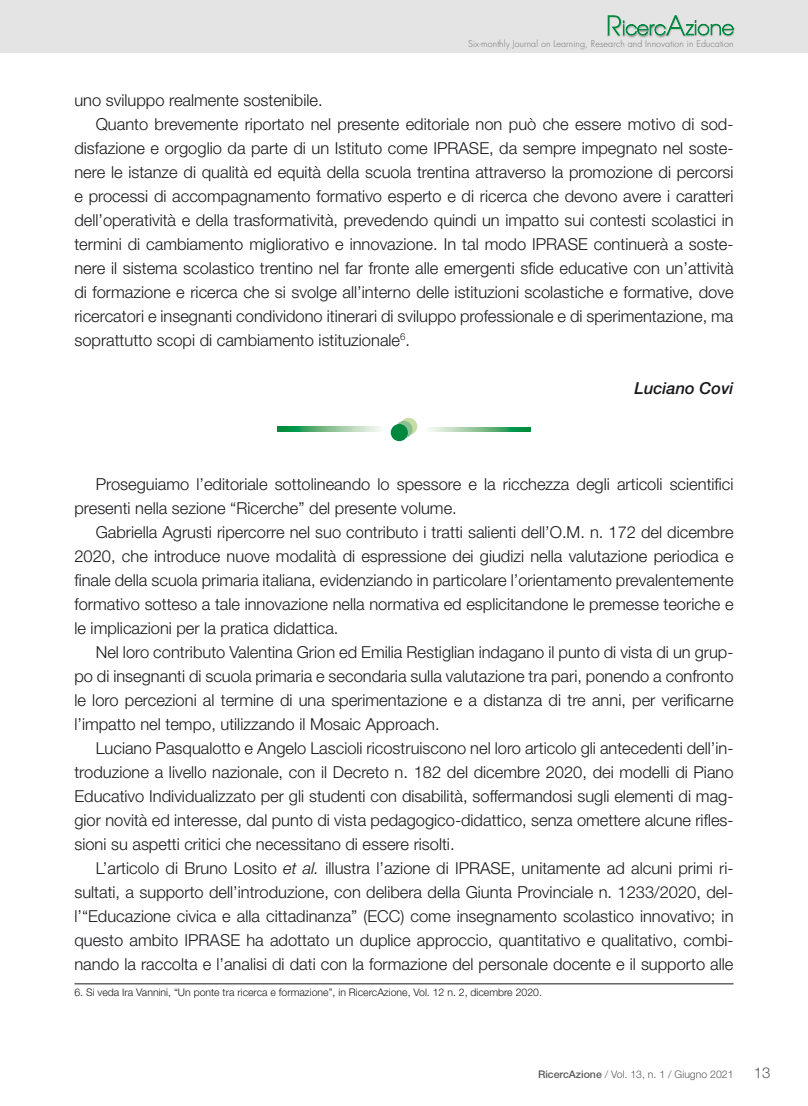
<style>
.page{position:relative;width:808px;height:1106px;background:#fff}
.page>*{position:absolute;margin:0;border:0;box-sizing:border-box;transform-origin:0 0}
.t1{font:300 16.5px/24px "Helvetica Neue LT Std";color:#1a181c;text-align:justify}
.t2{font:italic 500 16.5px "Helvetica Neue LT";color:#1a181c}
.t3{font:300 15px "Helvetica Neue CE";color:#595a5b}
.t4{font:300 10.5px "Helvetica Neue LT Std";color:#1a181c}
.t5{font:300 10.5px "Helvetica Neue CE";color:#595a5b}
.t6{font:300 9px "Futura";letter-spacing:.01em;color:#707173}
.s1{font-style:italic}
.s2{font-weight:500}
</style>
<div class="page">
<div style="left:0;top:0;width:808px;height:53px;background:#e4e4e5"></div>
<div style="left:606px;top:15px;width:18px;height:23px;background:#1a181c;opacity:.3"></div>
<div style="left:621px;top:19px;width:47px;height:19px;background:#1a181c;opacity:.5"></div>
<div style="left:664px;top:13px;width:20px;height:24px;background:#e4e4e5"></div>
<div style="left:665px;top:14px;width:22px;height:24px;background:#1a181c;opacity:.3"></div>
<div style="left:684px;top:19px;width:52px;height:19px;background:#1a181c;opacity:.3"></div>
<svg style="left:608px;top:15px;width:126px;height:21px"></svg>
<hr style="left:74px;top:983px;width:659px;height:1px;background:#1a181c">
<div style="left:400px;top:418px;width:17px;height:17px;background:#c6dda3;border-radius:50%"></div>
<div style="left:395px;top:421px;width:18px;height:17px;background:#8bc192;border-radius:50%"></div>
<div style="left:391px;top:424px;width:17px;height:17px;background:#00893e;border-radius:50%"></div>
<svg style="left:278px;top:426px;width:102px;height:5px"></svg>
<svg style="left:429px;top:427px;width:101px;height:5px"></svg>
<p class="t6" style="left:468px;top:38px;width:267px">Six-monthly Journal on Learning, Research and Innovation in Education</p>
<p class="t1" style="left:74px;top:87px;width:250px">uno sviluppo realmente sostenibile.</p>
<p class="t1" style="left:96px;top:111px;width:639px">Quanto brevemente riportato nel presente editoriale non può che essere motivo di sod-</p>
<p class="t1" style="left:74px;top:135px;width:660px">disfazione e orgoglio da parte di un Istituto come IPRASE, da sempre impegnato nel soste-</p>
<p class="t1" style="left:74px;top:159px;width:661px">nere le istanze di qualità ed equità della scuola trentina attraverso la promozione di percorsi</p>
<p class="t1" style="left:74px;top:183px;width:660px">e processi di accompagnamento formativo esperto e di ricerca che devono avere i caratteri</p>
<p class="t1" style="left:74px;top:207px;width:661px">dell’operatività e della trasformatività, prevedendo quindi un impatto sui contesti scolastici in</p>
<p class="t1" style="left:74px;top:231px;width:661px">termini di cambiamento migliorativo e innovazione. In tal modo IPRASE continuerà a soste-</p>
<p class="t1" style="left:74px;top:255px;width:661px">nere il sistema scolastico trentino nel far fronte alle emergenti sfide educative con un’attività</p>
<p class="t1" style="left:74px;top:279px;width:661px">di formazione e ricerca che si svolge all’interno delle istituzioni scolastiche e formative, dove</p>
<p class="t1" style="left:74px;top:303px;width:661px">ricercatori e insegnanti condividono itinerari di sviluppo professionale e di sperimentazione, ma</p>
<p class="t1" style="left:74px;top:328px;width:337px">soprattutto scopi di cambiamento istituzionale<sup>6</sup>.</p>
<p class="t2" style="left:634px;top:378px;width:101px">Luciano Covi</p>
<p class="t1" style="left:74px;top:471px;width:661px;text-indent:21px">Proseguiamo l’editoriale sottolineando lo spessore e la ricchezza degli articoli scientifici presenti nella sezione “Ricerche” del presente volume.</p>
<p class="t1" style="left:74px;top:519px;width:661px;text-indent:21px">Gabriella Agrusti ripercorre nel suo contributo i tratti salienti dell’O.M. n. 172 del dicembre 2020, che introduce nuove modalità di espressione dei giudizi nella valutazione periodica e finale della scuola primaria italiana, evidenziando in particolare l’orientamento prevalentemente formativo sotteso a tale innovazione nella normativa ed esplicitandone le premesse teoriche e le implicazioni per la pratica didattica.</p>
<p class="t1" style="left:74px;top:639px;width:661px;text-indent:21px">Nel loro contributo Valentina Grion ed Emilia Restiglian indagano il punto di vista di un grup&shy;po di insegnanti di scuola primaria e secondaria sulla valutazione tra pari, ponendo a confronto le loro percezioni al termine di una sperimentazione e a distanza di tre anni, per verificarne l’impatto nel tempo, utilizzando il Mosaic Approach.</p>
<p class="t1" style="left:74px;top:736px;width:661px;text-indent:21px">Luciano Pasqualotto e Angelo Lascioli ricostruiscono nel loro articolo gli antecedenti dell’in&shy;troduzione a livello nazionale, con il Decreto n. 182 del dicembre 2020, dei modelli di Piano Educativo Individualizzato per gli studenti con disabilità, soffermandosi sugli elementi di mag&shy;gior novità ed interesse, dal punto di vista pedagogico-didattico, senza omettere alcune rifles&shy;sioni su aspetti critici che necessitano di essere risolti.</p>
<p class="t1" style="left:74px;top:856px;width:661px;text-indent:21px">L’articolo di Bruno Losito <span class="s1">et al.</span> illustra l’azione di IPRASE, unitamente ad alcuni primi ri&shy;sultati, a supporto dell’introduzione, con delibera della Giunta Provinciale n. 1233/2020, del&shy;l’“Educazione civica e alla cittadinanza” (ECC) come insegnamento scolastico innovativo; in questo ambito IPRASE ha adottato un duplice approccio, quantitativo e qualitativo, combi&shy;nando la raccolta e l’analisi di dati con la formazione del personale docente e il supporto alle</p>
<p class="t4" style="left:74px;top:986px;width:469px">6. Si veda Ira Vannini, “Un ponte tra ricerca e formazione”, in RicercAzione, Vol. 12 n. 2, dicembre 2020.</p>
<p class="t5" style="left:538px;top:1068px;width:197px"><span class="s2">RicercAzione</span> / Vol. 13, n. 1 / Giugno 2021</p>
<p class="t3" style="left:754px;top:1063px;width:18px">13</p>
</div>
